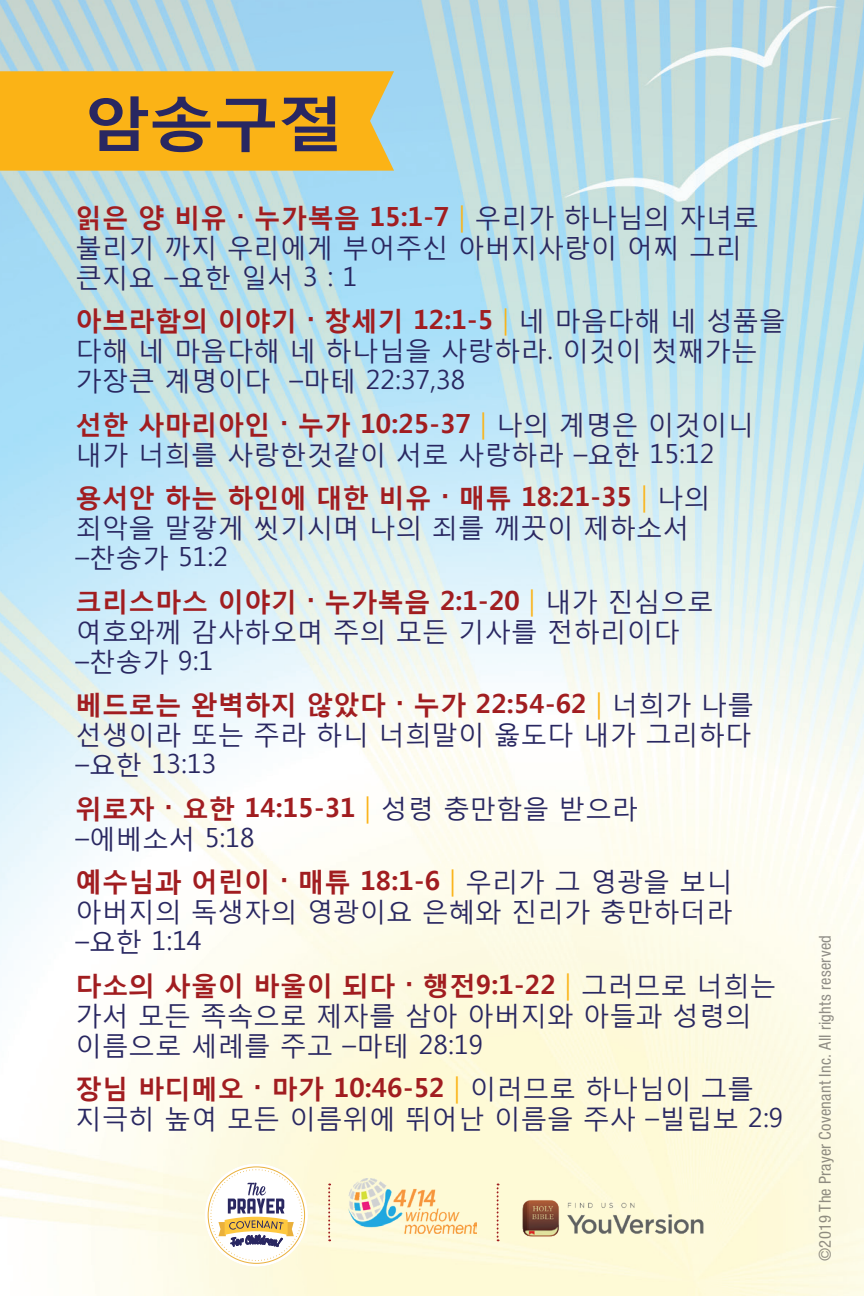
<style>
.page{position:relative;width:864px;height:1296px;background:#fff}
.page>*{position:absolute;margin:0;border:0;box-sizing:border-box;transform-origin:0 0}
.t1{font:700 59.1px "Malgun Gothic";color:#292761;scale:1.12 1}
.verses{font:26.4px/30px "Malgun Gothic";letter-spacing:.005em;color:#292761}
.t2{font:condensed 16.5px "Helvetica Neue";letter-spacing:.02em;color:#231f20}
.s1{font-weight:700;color:#a11d20}
.s2{color:#fbb316}
</style>
<div class="page">
<img style="left:0;top:0;width:864px;height:1296px">
<div style="left:0;top:71px;width:394px;height:100px;background:#fbb316"></div>
<img style="left:349px;top:1178px;width:127px;height:55px">
<img style="left:496px;top:1181px;width:221px;height:74px">
<svg style="left:497px;top:1184px;width:2px;height:57px"></svg>
<svg style="left:328px;top:1184px;width:2px;height:57px"></svg>
<svg style="left:205px;top:1164px;width:103px;height:102px"></svg>
<svg style="left:210px;top:1169px;width:92px;height:92px"></svg>
<svg style="left:239px;top:214px;width:4px;height:4px"></svg>
<svg style="left:309px;top:317px;width:4px;height:4px"></svg>
<svg style="left:282px;top:421px;width:4px;height:4px"></svg>
<svg style="left:443px;top:494px;width:4px;height:4px"></svg>
<svg style="left:309px;top:598px;width:4px;height:4px"></svg>
<svg style="left:398px;top:701px;width:4px;height:4px"></svg>
<svg style="left:167px;top:805px;width:4px;height:4px"></svg>
<svg style="left:282px;top:878px;width:4px;height:4px"></svg>
<svg style="left:407px;top:982px;width:4px;height:4px"></svg>
<svg style="left:256px;top:1085px;width:4px;height:4px"></svg>
<p class="t1" style="left:84px;top:86px;width:233px">암송구절</p>
<p class="verses" style="left:76px;top:202px;width:685px"><span class="s1">읽은 양 비유 누가복음 15:1-7</span> <span class="s2">|</span> 우리가 하나님의 자녀로 불리기 까지 우리에게 부어주신 아버지사랑이 어찌 그리 큰지요 –요한 일서 3 : 1</p>
<p class="verses" style="left:76px;top:305px;width:711px"><span class="s1">아브라함의 이야기 창세기 12:1-5</span> <span class="s2">|</span> 네 마음다해 네 성품을 다해 네 마음다해 네 하나님을 사랑하라. 이것이 첫째가는 가장큰 계명이다 –마테 22:37,38</p>
<p class="verses" style="left:76px;top:409px;width:680px"><span class="s1">선한 사마리아인 누가 10:25-37</span> <span class="s2">|</span> 나의 계명은 이것이니 내가 너희를 사랑한것같이 서로 사랑하라 –요한 15:12</p>
<p class="verses" style="left:76px;top:482px;width:636px"><span class="s1">용서안 하는 하인에 대한 비유 매튜 18:21-35</span> <span class="s2">|</span> 나의 죄악을 말갛게 씻기시며 나의 죄를 께끗이 제하소서 –찬송가 51:2</p>
<p class="verses" style="left:76px;top:586px;width:640px"><span class="s1">크리스마스 이야기 누가복음 2:1-20</span> <span class="s2">|</span> 내가 진심으로 여호와께 감사하오며 주의 모든 기사를 전하리이다 –찬송가 9:1</p>
<p class="verses" style="left:76px;top:689px;width:680px;text-align:justify"><span class="s1">베드로는 완벽하지 않았다 누가 22:54-62</span> <span class="s2">|</span> 너희가 나를 선생이라 또는 주라 하니 너희말이 옳도다 내가 그리하다 –요한 13:13</p>
<p class="verses" style="left:76px;top:793px;width:564px"><span class="s1">위로자 요한 14:15-31</span> <span class="s2">|</span> 성령 충만함을 받으라 –에베소서 5:18</p>
<p class="verses" style="left:76px;top:866px;width:659px;text-align:justify"><span class="s1">예수님과 어린이 매튜 18:1-6</span> <span class="s2">|</span> 우리가 그 영광을 보니 아버지의 독생자의 영광이요 은혜와 진리가 충만하더라 –요한 1:14</p>
<p class="verses" style="left:76px;top:970px;width:702px"><span class="s1">다소의 사울이 바울이 되다 행전9:1-22</span> <span class="s2">|</span> 그러므로 너희는 가서 모든 족속으로 제자를 삼아 아버지와 아들과 성령의 이름으로 세례를 주고 –마테 28:19</p>
<p class="verses" style="left:76px;top:1073px;width:709px"><span class="s1">장님 바디메오 마가 10:46-52</span> <span class="s2">|</span> 이러므로 하나님이 그를 지극히 높여 모든 이름위에 뛰어난 이름을 주사 –빌립보 2:9</p>
<p class="t2" style="left:815px;top:1261px;width:328px;rotate:-90deg">©2019 The Prayer Covenant Inc. All rights reserved</p>
</div>
